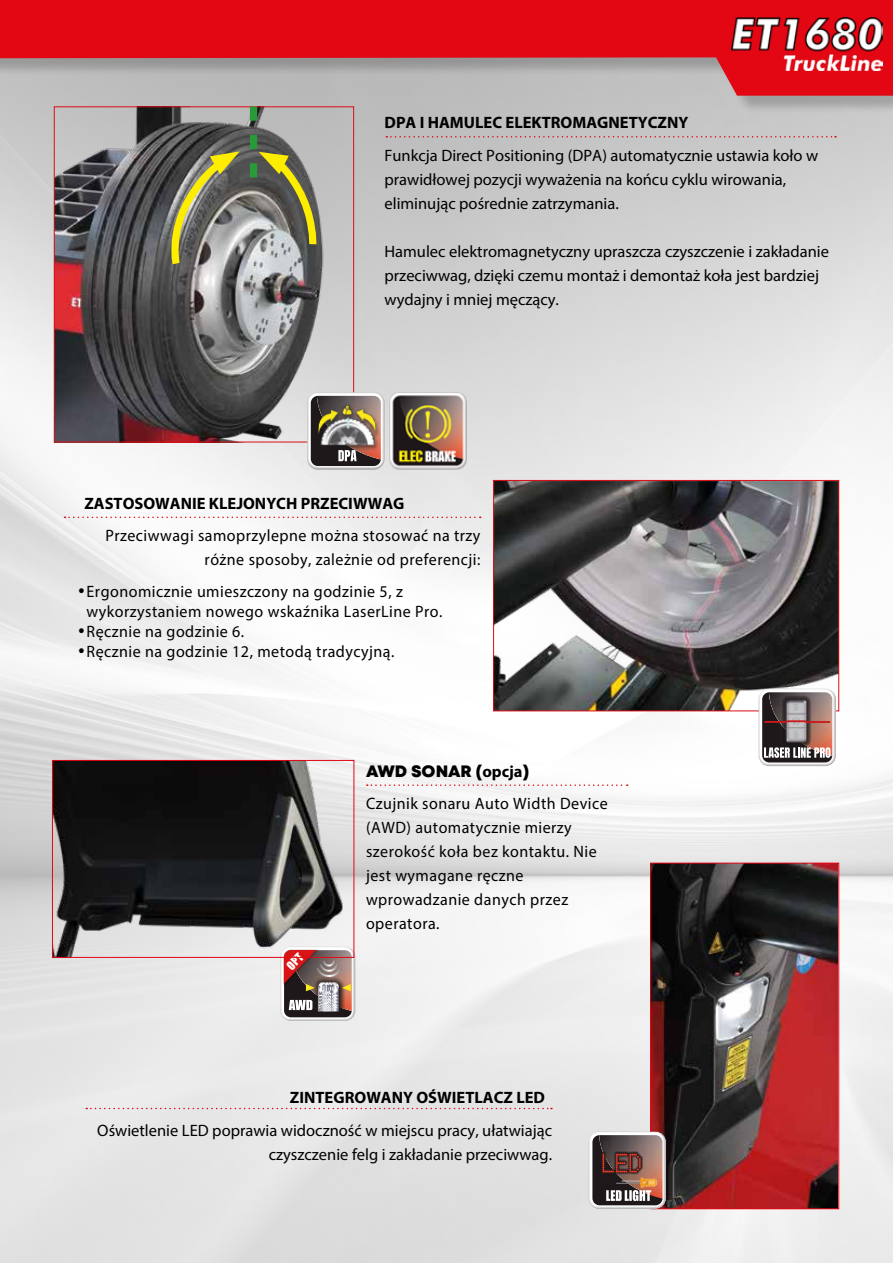
<style>
.page{position:relative;width:893px;height:1263px;background:#fff}
.page>*{position:absolute;margin:0;border:0;box-sizing:border-box;transform-origin:0 0}
.t1{font:16.5px/24px "Myriad Pro";color:#000}
.t2{font:16.5px/24px "Myriad Pro";letter-spacing:.03em;color:#000}
.t3{font:700 16.5px "Myriad Pro";color:#000}
.t4{font:800 16.5px "Mont Blanc";color:#000}
.s1{font-family:"Bitstream Vera Sans";font-style:italic}
.s2{font-family:"Myriad Pro";font-weight:700}
</style>
<div class="page">
<img style="left:0;top:114px;width:893px;height:1149px">
<div style="left:0;top:0;width:893px;height:114px;background:#000;opacity:.2"></div>
<svg style="left:0;top:0;width:893px;height:96px;background:#d1444c"></svg>
<img style="left:731px;top:17px;width:151px;height:53px">
<svg style="left:281px;top:947px;width:74px;height:74px"></svg>
<img style="left:56px;top:109px;width:296px;height:331px">
<div style="left:54px;top:107px;width:300px;height:335px;border:1px solid #dc0d15"></div>
<svg style="left:160px;top:151px;width:80px;height:120px;background:#828065"></svg>
<svg style="left:250px;top:107px;width:74px;height:144px;background:#8f9179"></svg>
<img style="left:495px;top:482px;width:342px;height:227px">
<div style="left:493px;top:480px;width:346px;height:231px;border:1px solid #dc0d15"></div>
<svg style="left:307px;top:392px;width:77px;height:78px"></svg>
<img style="left:309px;top:394px;width:74px;height:74px">
<img style="left:388px;top:392px;width:80px;height:79px">
<svg style="left:758px;top:689px;width:78px;height:77px"></svg>
<svg style="left:760px;top:690px;width:74px;height:74px;background:#877472"></svg>
<img style="left:54px;top:762px;width:298px;height:193px">
<div style="left:52px;top:760px;width:302px;height:197px;border:1px solid #e30613"></div>
<img style="left:652px;top:865px;width:185px;height:342px">
<div style="left:650px;top:863px;width:189px;height:346px;border:1px solid #e30613"></div>
<svg style="left:589px;top:1131px;width:77px;height:78px"></svg>
<svg style="left:591px;top:1133px;width:73px;height:74px;background:#7c635c"></svg>
<svg style="left:367px;top:784px;width:261px;height:2px"></svg>
<svg style="left:86px;top:1108px;width:466px;height:1px"></svg>
<svg style="left:386px;top:136px;width:450px;height:2px"></svg>
<svg style="left:65px;top:516px;width:416px;height:2px"></svg>
<svg style="left:282px;top:948px;width:71px;height:71px;background:#916e6a"></svg>
<p class="t3" style="left:384px;top:112px;width:305px">DPA I HAMULEC ELEKTROMAGNETYCZNY</p>
<p class="t1" style="left:384px;top:143px;width:435px">Funkcja Direct Positioning (DPA) automatycznie ustawia koło w prawidłowej pozycji wyważenia na końcu cyklu wirowania, eliminując pośrednie zatrzymania.</p>
<p class="t1" style="left:384px;top:239px;width:446px">Hamulec elektromagnetyczny upraszcza czyszczenie i zakładanie przeciwwag, dzięki czemu montaż i demontaż koła jest bardziej wydajny i mniej męczący.</p>
<p class="t3" style="left:84px;top:492px;width:322px">ZASTOSOWANIE KLEJONYCH PRZECIWWAG</p>
<p class="t2" style="left:105px;top:523px;width:377px;text-align:right">Przeciwwagi samoprzylepne można stosować na trzy różne sposoby, zależnie od preferencji:</p>
<p class="t2" style="left:87px;top:581px;width:357px;line-height:19.8px;text-indent:-10px"><span class="s1">•</span>Ergonomicznie umieszczony na godzinie 5, z wykorzystaniem nowego wskaźnika LaserLine Pro.</p>
<p class="t2" style="left:77px;top:619px;width:169px"><span class="s1">•</span>Ręcznie na godzinie 6.</p>
<p class="t2" style="left:77px;top:639px;width:319px"><span class="s1">•</span>Ręcznie na godzinie 12, metodą tradycyjną.</p>
<p class="t4" style="left:366px;top:760px;width:165px">AWD SONAR (<span class="s2">opcja</span>)</p>
<p class="t2" style="left:366px;top:791px;width:243px">Czujnik sonaru Auto Width Device (AWD) automatycznie mierzy szerokość koła bez kontaktu. Nie jest wymagane ręczne wprowadzanie danych przez operatora.</p>
<p class="t3" style="left:290px;top:1087px;width:257px">ZINTEGROWANY OŚWIETLACZ LED</p>
<p class="t1" style="left:97px;top:1118px;width:456px;text-align:right">Oświetlenie LED poprawia widoczność w miejscu pracy, ułatwiając czyszczenie felg i zakładanie przeciwwag.</p>
</div>
